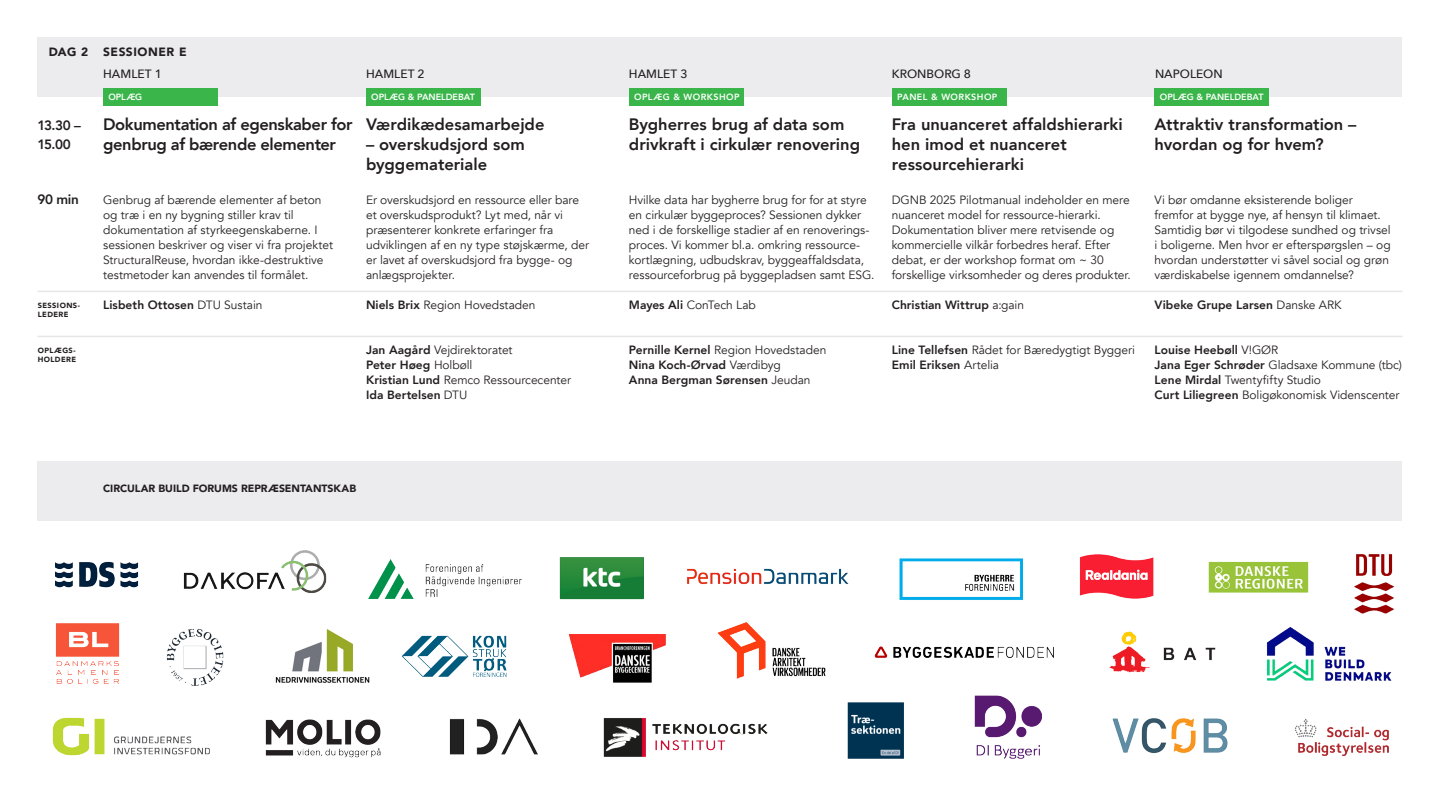
<style>
.page{position:relative;width:1440px;height:810px;background:#fff}
.page>*{position:absolute;margin:0;border:0;box-sizing:border-box;transform-origin:0 0}
.t1{font:800 16.5px/19.8px "Avenir";color:#231f20}
.t2{font:800 16.5px/19.8px "Avenir";letter-spacing:-.025em;color:#231f20}
.t3{font:800 13.5px/18.4px "Avenir";letter-spacing:-.03em;color:#231f20}
.t4{font:12px/15px "Avenir";letter-spacing:-.005em;color:#231f20}
.t5{font:800 12px "Avenir";letter-spacing:.005em;color:#231f20}
.t6{font:500 12px "Avenir Next";color:#231f20}
.t7{font:900 12px "Avenir";letter-spacing:.045em;color:#231f20}
.t8{font:900 10.5px "Avenir";color:#231f20}
.t9{font:800 9px "Avenir";color:#fff}
.t10{font:800 9px "Avenir";letter-spacing:.05em;color:#fff}
.t11{font:900 7.5px "Avenir";letter-spacing:.055em;color:#231f20}
.s1{font-weight:400}
.s2{font-weight:800}
</style>
<div class="page">
<div style="left:38px;top:461px;width:1364px;height:60px;background:#ececee"></div>
<div style="left:38px;top:38px;width:1364px;height:59px;background:#ececee"></div>
<div style="left:1155px;top:88px;width:114px;height:18px;background:#3ab54a"></div>
<div style="left:366px;top:88px;width:115px;height:18px;background:#3ab54a"></div>
<div style="left:892px;top:88px;width:114px;height:18px;background:#3ab54a"></div>
<div style="left:629px;top:88px;width:115px;height:18px;background:#3ab54a"></div>
<img style="left:52px;top:550px;width:1342px;height:209px">
<div style="left:103px;top:88px;width:115px;height:18px;background:#3ab54a"></div>
<hr style="left:38px;top:336px;width:1364px;height:1px;background:#e6e7e9">
<hr style="left:38px;top:291px;width:1364px;height:1px;background:#e6e7e9">
<p class="t7" style="left:49px;top:41px;width:41px">DAG 2</p>
<p class="t3" style="left:38px;top:116px;width:45px">13.30 –<br>15.00</p>
<p class="t7" style="left:103px;top:41px;width:85px">SESSIONER E</p>
<p class="t6" style="left:103px;top:64px;width:60px">HAMLET 1</p>
<p class="t9" style="left:108px;top:90px;width:35px">OPLÆG</p>
<p class="t2" style="left:103px;top:115px;width:251px">Dokumentation af egenskaber for genbrug af bærende elementer</p>
<p class="t3" style="left:38px;top:190px;width:43px">90 min</p>
<p class="t4" style="left:103px;top:192px;width:231px">Genbrug af bærende elementer af beton og træ i en ny bygning stiller krav til dokumentation af styrkeegenskaberne. I sessionen beskriver og viser vi fra projektet StructuralReuse, hvordan ikke-destruktive testmetoder kan anvendes til formålet.</p>
<p class="t11" style="left:38px;top:299px;width:44px">SESSIONS-</p>
<p class="t5" style="left:103px;top:295px;width:161px">Lisbeth Ottosen <span class="s1">DTU Sustain</span></p>
<p class="t11" style="left:38px;top:308px;width:32px">LEDERE</p>
<p class="t11" style="left:38px;top:344px;width:39px">OPLÆGS-</p>
<p class="t11" style="left:38px;top:353px;width:40px">HOLDERE</p>
<p class="t6" style="left:366px;top:64px;width:60px">HAMLET 2</p>
<p class="t6" style="left:1155px;top:64px;width:69px">NAPOLEON</p>
<p class="t6" style="left:629px;top:64px;width:60px">HAMLET 3</p>
<p class="t6" style="left:892px;top:64px;width:81px">KRONBORG 8</p>
<p class="t10" style="left:897px;top:90px;width:102px">PANEL &amp; WORKSHOP</p>
<p class="t1" style="left:892px;top:115px;width:232px">Fra unuanceret affaldshierarki hen imod et nuanceret ressourcehierarki</p>
<p class="t9" style="left:371px;top:90px;width:105px">OPLÆG &amp; PANELDEBAT</p>
<p class="t10" style="left:634px;top:90px;width:107px">OPLÆG &amp; WORKSHOP</p>
<p class="t1" style="left:629px;top:115px;width:233px">Bygherres brug af data som drivkraft i cirkulær renovering</p>
<p class="t9" style="left:1160px;top:90px;width:105px">OPLÆG &amp; PANELDEBAT</p>
<p class="t1" style="left:1155px;top:115px;width:203px">Attraktiv transformation – hvordan og for hvem?</p>
<p class="t1" style="left:366px;top:115px;width:180px">Værdikædesamarbejde</p>
<p class="t1" style="left:366px;top:134px;width:160px">– overskudsjord som byggemateriale</p>
<p class="t4" style="left:366px;top:192px;width:225px">Er overskudsjord en ressource eller bare et overskudsprodukt? Lyt med, når vi præsenterer konkrete erfaringer fra udviklingen af en ny type støjskærme, der er lavet af overskudsjord fra bygge- og anlægsprojekter.</p>
<p class="t4" style="left:366px;top:297px;width:171px"><span class="s2">Niels Brix</span> Region Hovedstaden</p>
<p class="t4" style="left:366px;top:342px;width:148px"><span class="s2">Jan Aagård</span> Vejdirektoratet</p>
<p class="t5" style="left:366px;top:355px;width:108px">Peter Høeg <span class="s1">Holbøll</span></p>
<p class="t4" style="left:366px;top:372px;width:206px"><span class="s2">Kristian Lund</span> Remco Ressourcecenter</p>
<p class="t5" style="left:366px;top:385px;width:103px">Ida Bertelsen <span class="s1">DTU</span></p>
<p class="t4" style="left:629px;top:192px;width:239px">Hvilke data har bygherre brug for for at styre</p>
<p class="t4" style="left:629px;top:207px;width:234px">en cirkulær byggeproces? Sessionen dykker</p>
<p class="t4" style="left:629px;top:222px;width:242px">ned i de forskellige stadier af en renoverings-</p>
<p class="t4" style="left:629px;top:237px;width:247px">proces. Vi kommer bl.a. omkring ressource&shy;kortlægning, udbudskrav, byggeaffaldsdata, ressourceforbrug på byggepladsen samt ESG.</p>
<p class="t4" style="left:629px;top:297px;width:129px"><span class="s2">Mayes Ali</span> ConTech Lab</p>
<p class="t4" style="left:629px;top:342px;width:199px"><span class="s2">Pernille Kernel</span> Region Hovedstaden</p>
<p class="t5" style="left:629px;top:355px;width:153px">Nina Koch-Ørvad <span class="s1">Værdibyg</span></p>
<p class="t5" style="left:629px;top:370px;width:183px">Anna Bergman Sørensen <span class="s1">Jeudan</span></p>
<p class="t4" style="left:892px;top:192px;width:241px">DGNB 2025 Pilotmanual indeholder en mere nuanceret model for ressource-hierarki.<br>Dokumentation bliver mere retvisende og kommercielle vilkår forbedres heraf. Efter debat, er der workshop format om ~ 30 forskellige virksomheder og deres produkter.</p>
<p class="t5" style="left:892px;top:295px;width:134px">Christian Wittrup <span class="s1">a:gain</span></p>
<p class="t4" style="left:892px;top:342px;width:245px"><span class="s2">Line Tellefsen</span> Rådet for Bæredygtigt Byggeri</p>
<p class="t5" style="left:892px;top:355px;width:109px">Emil Eriksen <span class="s1">Artelia</span></p>
<p class="t4" style="left:1155px;top:192px;width:238px">Vi bør omdanne eksisterende boliger fremfor at bygge nye, af hensyn til klimaet.<br>Samtidig bør vi tilgodese sundhed og trivsel i boligerne. Men hvor er efterspørgslen – og hvordan understøtter vi såvel social og grøn værdiskabelse igennem omdannelse?</p>
<p class="t5" style="left:1155px;top:295px;width:189px">Vibeke Grupe Larsen <span class="s1">Danske ARK</span></p>
<p class="t5" style="left:1155px;top:340px;width:125px">Louise Heebøll <span class="s1">V!GØR</span></p>
<p class="t4" style="left:1155px;top:357px;width:249px"><span class="s2">Jana Eger Schrøder</span> Gladsaxe Kommune (tbc)</p>
<p class="t4" style="left:1155px;top:372px;width:168px"><span class="s2">Lene Mirdal</span> Twentyfifty Studio</p>
<p class="t4" style="left:1155px;top:387px;width:246px"><span class="s2">Curt Liliegreen</span> Boligøkonomisk Videnscenter</p>
<p class="t8" style="left:103px;top:479px;width:254px">CIRCULAR BUILD FORUMS REPRÆSENTANTSKAB</p>
</div>
